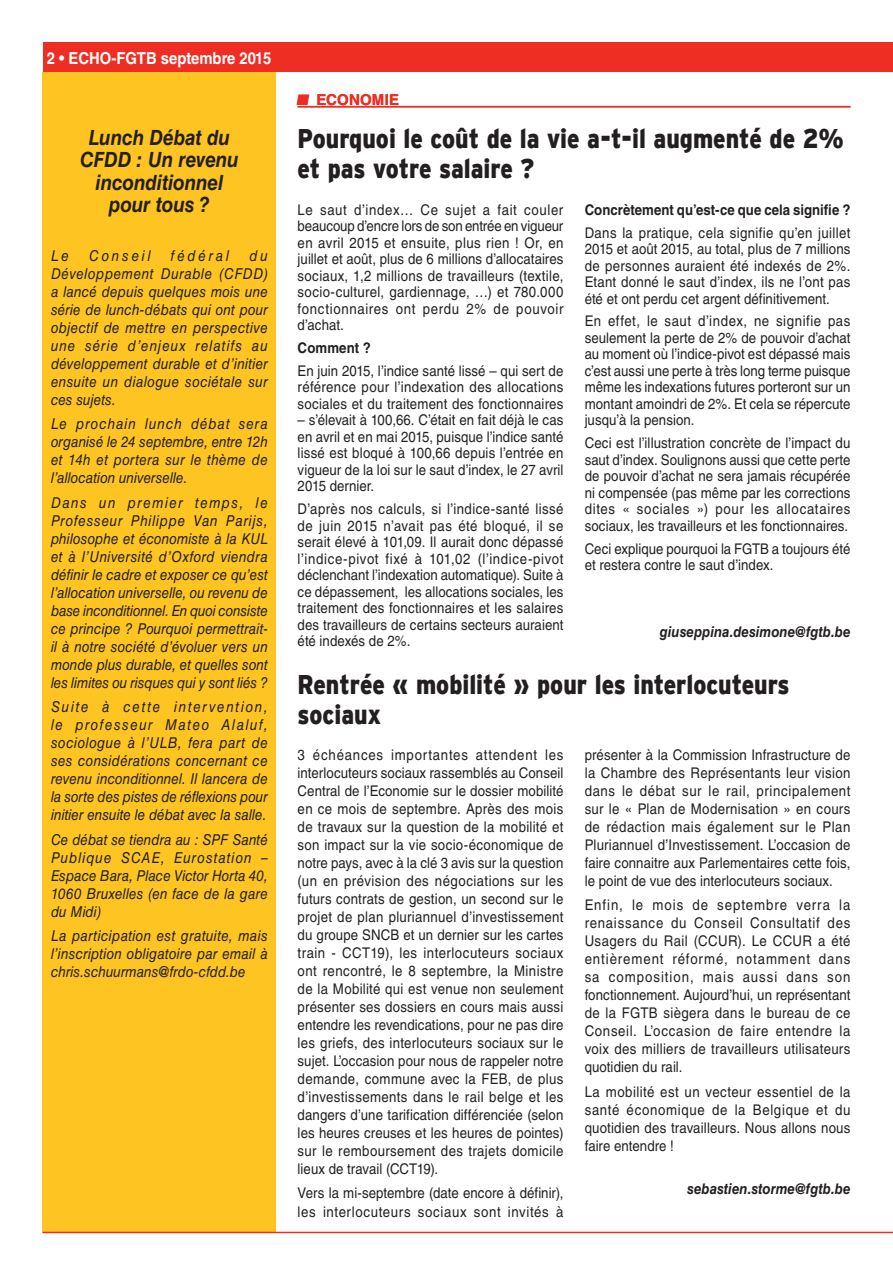
<style>
.page{position:relative;width:893px;height:1263px;background:#fff}
.page>*{position:absolute;margin:0;border:0;box-sizing:border-box;transform-origin:0 0}
.TITEL_18_20{font:900 27px/30px "Interstate";color:#231f20;scale:.85 1}
.KADERTEKST_10_12{font:italic 700 21px/22.5px "Helvetica LT Std";letter-spacing:-.005em;color:#231f20;text-align:center;scale:.9 1}
.t1{font:700 16.5px "Helvetica LT Std";color:#fff;scale:.9 1}
.KADERTEKST_10_12-2{font:italic 15px/18px "Helvetica LT Std";letter-spacing:.005em;color:#231f20;text-align:justify;scale:.9 1}
.t2{font:700 15px "Helvetica LT Std";letter-spacing:.01em;color:#ee2e22}
.KADERTEKST_10_12-3{font:italic 15px "Helvetica LT Std";letter-spacing:.205em;color:#231f20;scale:.9 1}
.KADERTEKST_10_12-4{font:italic 15px "Helvetica LT Std";letter-spacing:.2em;color:#231f20;scale:.9 1}
.BODY_ECHO_10_12{font:14.7px/18px "Helvetica LT Std";letter-spacing:.005em;color:#231f20;text-align:justify;scale:.9 1}
.BODY_ECHO_10_12-2{font:14.7px/18px "Helvetica LT Std";letter-spacing:.04em;color:#231f20;scale:.9 1}
.BODY_ECHO_10_12-3{font:italic 700 14.7px "Helvetica LT Std";letter-spacing:.005em;color:#231f20;scale:.9 1}
.BODY_ECHO_10_12-4{font:700 14.7px "Helvetica LT Std";color:#231f20;scale:.9 1}
</style>
<div class="page">
<div style="left:43px;top:43px;width:850px;height:29px;background:#ee2e22"></div>
<div style="left:43px;top:72px;width:233px;height:1161px;background:#fec422"></div>
<hr style="left:43px;top:1232px;width:850px;height:1px;background:#ee2e22">
<hr style="left:298px;top:106px;width:552px;height:1px;background:#ee2e22">
<p class="t1" style="left:47px;top:48px;width:251px">2 • ECHO-FGTB septembre 2015</p>
<p class="KADERTEKST_10_12" style="left:80px;top:126px;width:178px">Lunch Débat du<br>CFDD : Un revenu inconditionnel pour tous ?</p>
<p class="KADERTEKST_10_12-2" style="left:51px;top:247px;width:21px">Le</p>
<p class="KADERTEKST_10_12-3" style="left:89px;top:247px;width:70px">Conseil</p>
<p class="KADERTEKST_10_12-4" style="left:171px;top:247px;width:66px">fédéral</p>
<p class="KADERTEKST_10_12-2" style="left:51px;top:247px;width:242px;text-indent:198px">du Développement Durable (CFDD) a lancé depuis quelques mois une série de lunch-débats qui ont pour objectif de mettre en perspective une série d’enjeux relatifs au développement durable et d’initier ensuite un dialogue sociétale sur ces sujets.</p>
<p class="KADERTEKST_10_12-2" style="left:51px;top:415px;width:242px">Le prochain lunch débat sera organisé le 24 septembre, entre 12h et 14h et portera sur le thème de l’allocation universelle.</p>
<p class="KADERTEKST_10_12-2" style="left:51px;top:493px;width:242px">Dans un premier temps, le Professeur Philippe Van Parijs, philosophe et économiste à la KUL et à l’Université d’Oxford viendra définir le cadre et exposer ce qu’est l’allocation universelle, ou revenu de base inconditionnel. En quoi consiste ce principe ? Pourquoi permettrait&shy;il à notre société d’évoluer vers un monde plus durable, et quelles sont les limites ou risques qui y sont liés ?</p>
<p class="KADERTEKST_10_12-2" style="left:51px;top:698px;width:242px">Suite à cette intervention, le professeur Mateo Alaluf, sociologue à l’ULB, fera part de ses considérations concernant ce revenu inconditionnel. Il lancera de la sorte des pistes de réflexions pour initier ensuite le débat avec la salle.</p>
<p class="KADERTEKST_10_12-2" style="left:51px;top:830px;width:242px">Ce débat se tiendra au : SPF Santé Publique SCAE, Eurostation – Espace Bara, Place Victor Horta 40, 1060 Bruxelles (en face de la gare du Midi)</p>
<p class="KADERTEKST_10_12-2" style="left:51px;top:927px;width:242px">La participation est gratuite, mais l’inscription obligatoire par email à chris.schuurmans@frdo-cfdd.be</p>
<p class="t2" style="left:297px;top:90px;width:104px">■ ECONOMIE</p>
<p class="TITEL_18_20" style="left:298px;top:123px;width:644px">Pourquoi le coût de la vie a-t-il augmenté de 2% et pas votre salaire ?</p>
<p class="BODY_ECHO_10_12" style="left:298px;top:201px;width:297px;line-height:16.5px">Le saut d’index… Ce sujet a fait couler beaucoup d’encre lors de son entrée en vigueur en avril 2015 et ensuite, plus rien ! Or, en juillet et août, plus de 6 millions d’allocataires sociaux, 1,2 millions de travailleurs (textile, socio-culturel, gardiennage, …) et 780.000 fonctionnaires ont perdu 2% de pouvoir d’achat.</p>
<p class="BODY_ECHO_10_12-4" style="left:298px;top:339px;width:83px">Comment ?</p>
<p class="BODY_ECHO_10_12" style="left:298px;top:362px;width:297px;line-height:16.5px">En juin 2015, l’indice santé lissé – qui sert de référence pour l’indexation des allocations sociales et du traitement des fonctionnaires</p>
<p class="BODY_ECHO_10_12" style="left:298px;top:412px;width:297px;line-height:16.5px">– s’élevait à 100,66. C’était en fait déjà le cas en avril et en mai 2015, puisque l’indice santé lissé est bloqué à 100,66 depuis l’entrée en vigueur de la loi sur le saut d’index, le 27 avril 2015 dernier.</p>
<p class="BODY_ECHO_10_12" style="left:298px;top:501px;width:297px;line-height:16.5px">D’après nos calculs, si l’indice-santé lissé de juin 2015 n’avait pas été bloqué, il se serait élevé à 101,09. Il aurait donc dépassé l’indice-pivot fixé à 101,02 (l’indice-pivot déclenchant l’indexation automatique). Suite à ce dépassement, les allocations sociales, les traitement des fonctionnaires et les salaires des travailleurs de certains secteurs auraient été indexés de 2%.</p>
<p class="BODY_ECHO_10_12-4" style="left:585px;top:201px;width:297px">Concrètement qu’est-ce que cela signifie ?</p>
<p class="BODY_ECHO_10_12" style="left:585px;top:224px;width:297px;line-height:16.5px">Dans la pratique, cela signifie qu’en juillet 2015 et août 2015, au total, plus de 7 millions de personnes auraient été indexés de 2%.<br>Etant donné le saut d’index, ils ne l’ont pas été et ont perdu cet argent définitivement.</p>
<p class="BODY_ECHO_10_12" style="left:585px;top:313px;width:297px;line-height:16.5px">En effet, le saut d’index, ne signifie pas seulement la perte de 2% de pouvoir d’achat au moment où l’indice-pivot est dépassé mais c’est aussi une perte à très long terme puisque même les indexations futures porteront sur un montant amoindri de 2%. Et cela se répercute jusqu’à la pension.</p>
<p class="BODY_ECHO_10_12" style="left:585px;top:435px;width:297px;line-height:16.5px">Ceci est l’illustration concrète de l’impact du saut d’index. Soulignons aussi que cette perte de pouvoir d’achat ne sera jamais récupérée ni compensée (pas même par les corrections dites « sociales ») pour les allocataires sociaux, les travailleurs et les fonctionnaires.</p>
<p class="BODY_ECHO_10_12" style="left:585px;top:540px;width:297px;line-height:16.5px">Ceci explique pourquoi la FGTB a toujours été et restera contre le saut d’index.</p>
<p class="BODY_ECHO_10_12-3" style="left:660px;top:622px;width:213px">giuseppina.desimone@fgtb.be</p>
<p class="TITEL_18_20" style="left:298px;top:669px;width:580px">Rentrée « mobilité » pour les interlocuteurs sociaux</p>
<p class="BODY_ECHO_10_12" style="left:298px;top:746px;width:297px">3 échéances importantes attendent les interlocuteurs sociaux rassemblés au Conseil Central de l’Economie sur le dossier mobilité en ce mois de septembre. Après des mois de travaux sur la question de la mobilité et son impact sur la vie socio-économique de notre pays, avec à la clé 3 avis sur la question (un en prévision des négociations sur les futurs contrats de gestion, un second sur le projet de plan pluriannuel d’investissement du groupe SNCB et un dernier sur les cartes train - CCT19), les interlocuteurs sociaux ont rencontré, le 8 septembre, la Ministre de la Mobilité qui est venue non seulement présenter ses dossiers en cours mais aussi entendre les revendications, pour ne pas dire les griefs, des interlocuteurs sociaux sur le sujet. L’occasion pour nous de rappeler notre demande, commune avec la FEB, de plus d’investissements dans le rail belge et les dangers d’une tarification différenciée (selon les heures creuses et les heures de pointes) sur le remboursement des trajets domicile lieux de travail (CCT19).</p>
<p class="BODY_ECHO_10_12-2" style="left:298px;top:1184px;width:297px">Vers la mi-septembre (date encore à définir), les interlocuteurs sociaux sont invités à</p>
<p class="BODY_ECHO_10_12" style="left:585px;top:746px;width:297px">présenter à la Commission Infrastructure de la Chambre des Représentants leur vision dans le débat sur le rail, principalement sur le « Plan de Modernisation » en cours de rédaction mais également sur le Plan Pluriannuel d’Investissement. L’occasion de faire connaitre aux Parlementaires cette fois, le point de vue des interlocuteurs sociaux.</p>
<p class="BODY_ECHO_10_12" style="left:585px;top:896px;width:297px">Enfin, le mois de septembre verra la renaissance du Conseil Consultatif des Usagers du Rail (CCUR). Le CCUR a été entièrement réformé, notamment dans sa composition, mais aussi dans son fonctionnement. Aujourd’hui, un représentant de la FGTB siègera dans le bureau de ce Conseil. L’occasion de faire entendre la voix des milliers de travailleurs utilisateurs quotidien du rail.</p>
<p class="BODY_ECHO_10_12" style="left:585px;top:1083px;width:297px">La mobilité est un vecteur essentiel de la santé économique de la Belgique et du quotidien des travailleurs. Nous allons nous faire entendre !</p>
<p class="BODY_ECHO_10_12-3" style="left:687px;top:1180px;width:183px">sebastien.storme@fgtb.be</p>
</div>
